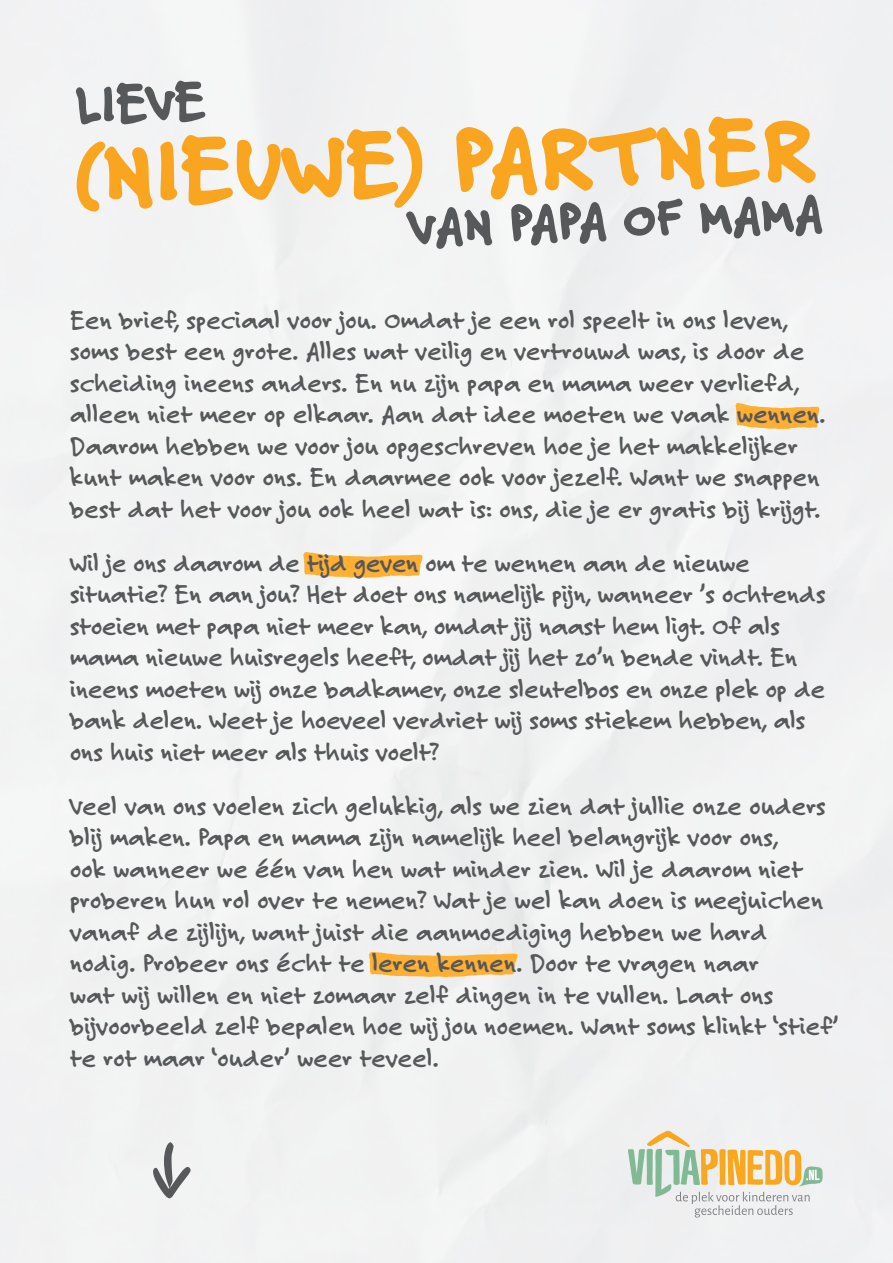
<style>
.page{position:relative;width:893px;height:1263px;background:#fff}
.page>*{position:absolute;margin:0;border:0;box-sizing:border-box;transform-origin:0 0}
.t1{font:800 91.5px "Felt Tip Roman";color:#f9a520}
.t2{font:800 54px "Felt Tip Roman";color:#57585a}
.t3{font:800 52.5px "Felt Tip Roman";color:#57585a}
.t4{font:700 27px/31.5px "Felt Tip Roman";color:#57585a}
</style>
<div class="page">
<svg style="left:628px;top:1131px;width:195px;height:86px"></svg>
<svg style="left:303px;top:552px;width:120px;height:26px"></svg>
<svg style="left:736px;top:403px;width:83px;height:26px"></svg>
<svg style="left:369px;top:952px;width:149px;height:25px;background:#fbba53"></svg>
<svg style="left:153px;top:1142px;width:38px;height:56px"></svg>
<p class="t2" style="left:75px;top:66px;width:132px;rotate:-2deg">LIEVE</p>
<p class="t1" style="left:72px;top:108px;width:746px;rotate:-2deg">(NIEUWE) PARTNER</p>
<p class="t3" style="left:409px;top:189px;width:415px;rotate:-2deg">VAN PAPA OF MAMA</p>
<p class="t4" style="left:70px;top:304px;width:757px">Een brief, speciaal voor jou. Omdat je een rol speelt in ons leven, soms best een grote. Alles wat veilig en vertrouwd was, is door de scheiding ineens anders. En nu zijn papa en mama weer verliefd, alleen niet meer op elkaar. Aan dat idee moeten we vaak wennen.<br>Daarom hebben we voor jou opgeschreven hoe je het makkelijker kunt maken voor ons. En daarmee ook voor jezelf. Want we snappen best dat het voor jou ook heel wat is: ons, die je er gratis bij krijgt.</p>
<p class="t4" style="left:70px;top:547px;width:757px">Wil je ons daarom de tijd geven om te wennen aan de nieuwe situatie? En aan jou? Het doet ons namelijk pijn, wanneer ’s ochtends stoeien met papa niet meer kan, omdat jij naast hem ligt. Of als mama nieuwe huisregels heeft, omdat jij het zo’n bende vindt. En ineens moeten wij onze badkamer, onze sleutelbos en onze plek op de bank delen. Weet je hoeveel verdriet wij soms stiekem hebben, als ons huis niet meer als thuis voelt?</p>
<p class="t4" style="left:70px;top:790px;width:770px">Veel van ons voelen zich gelukkig, als we zien dat jullie onze ouders blij maken. Papa en mama zijn namelijk heel belangrijk voor ons,<br>ook wanneer we één van hen wat minder zien. Wil je daarom niet proberen hun rol over te nemen? Wat je wel kan doen is meejuichen vanaf de zijlijn, want juist die aanmoediging hebben we hard nodig. Probeer ons écht te leren kennen. Door te vragen naar<br>wat wij willen en niet zomaar zelf dingen in te vullen. Laat ons bijvoorbeeld zelf bepalen hoe wij jou noemen. Want soms klinkt ‘stief’ te rot maar ‘ouder’ weer teveel.</p>
</div>
